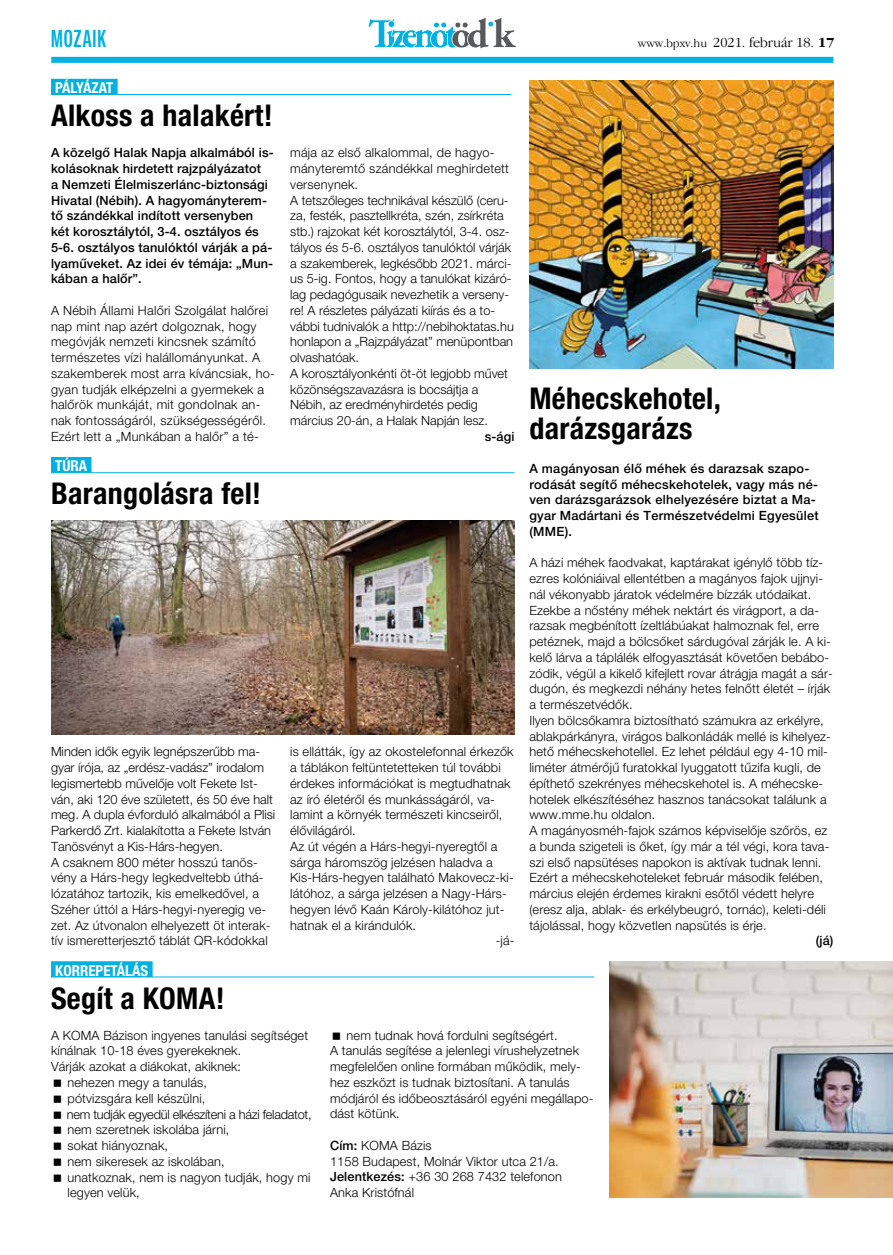
<style>
.page{position:relative;width:893px;height:1255px;background:#fff}
.page>*{position:absolute;margin:0;border:0;box-sizing:border-box;transform-origin:0 0}
.t1{font:30px/30px "Helvetica Neue LT 77 Bd Cn";letter-spacing:.01em;color:#000}
.t2{font:24px "Neue Helvetica 69 Cm Md";letter-spacing:.04em;color:#00b1e1}
.t3{font:700 condensed 15px "Helvetica Neue LT Pro";color:#fff}
.t4{font:700 condensed 15px "Helvetica Neue LT Pro";letter-spacing:-.055em;color:#fff}
.t5{font:300 14.25px "ITC Garamond";color:#000}
.t6{font:12.75px/15.8px "Helvetica Neue LT 45 Lt";letter-spacing:.01em;color:#000}
.t7{font:12.75px/15.8px "Helvetica Neue LT 65 Md";letter-spacing:.01em;color:#000}
.t8{font:12.75px "Helvetica Neue LT 45 Lt";letter-spacing:-.02em;color:#000}
.s1{font-size:12px}
.s2{font-weight:700}
.s3{font-family:"Helvetica Neue LT 65 Md"}
</style>
<div class="page">
<div style="left:51px;top:57px;width:782px;height:6px;background:#00b1e1"></div>
<svg style="left:368px;top:17px;width:149px;height:32px"></svg>
<div style="left:51px;top:79px;width:67px;height:15px;background:#00b1e1"></div>
<hr style="left:51px;top:94px;width:460px;height:1px;background:#00b1e1">
<div style="left:51px;top:457px;width:40px;height:15px;background:#00b1e1"></div>
<hr style="left:51px;top:472px;width:463px;height:1px;background:#00b1e1">
<div style="left:51px;top:961px;width:102px;height:15px;background:#00b1e1"></div>
<hr style="left:51px;top:976px;width:543px;height:1px;background:#00b1e1">
<img style="left:609px;top:961px;width:284px;height:236px">
<img style="left:529px;top:81px;width:304px;height:288px">
<img style="left:51px;top:520px;width:463px;height:214px">
<h2 class="t2" style="left:51px;top:25px;width:56px">MOZAIK</h2>
<p class="t4" style="left:55px;top:79px;width:60px">PÁLYÁZAT</p>
<h1 class="t1" style="left:51px;top:100px;width:223px">Alkoss a halakért!</h1>
<p class="t7" style="left:51px;top:145px;width:224px">A közelgő Halak Napja alkalmából is&shy;kolásoknak hirdetett rajzpályázatot<br>a Nemzeti Élelmiszerlánc-biztonsági Hivatal (Nébih). A hagyományterem&shy;tő szándékkal indított versenyben két korosztálytól, 3-4. osztályos és 5-6. osztályos tanulóktól várják a pá&shy;lyaműveket. Az idei év témája: „Mun&shy;kában a halőr”.</p>
<p class="t6" style="left:51px;top:302px;width:225px">A Nébih Állami Halőri Szolgálat halőrei nap mint nap azért dolgoznak, hogy megóvják nemzeti kincsnek számító természetes vízi halállományunkat. A szakemberek most arra kíváncsiak, ho&shy;gyan tudják elképzelni a gyermekek a halőrök munkáját, mit gondolnak an&shy;nak fontosságáról, szükségességéről.<br>Ezért lett a „Munkában a halőr” a té-</p>
<p class="t3" style="left:55px;top:457px;width:33px">TÚRA</p>
<h1 class="t1" style="left:51px;top:478px;width:212px">Barangolásra fel!</h1>
<p class="t6" style="left:290px;top:145px;width:225px">mája az első alkalommal, de hagyo&shy;mányteremtő szándékkal meghirdetett versenynek.<br>A tetszőleges technikával készülő (ceru&shy;za, festék, pasztellkréta, szén, zsírkréta stb.) rajzokat két korosztálytól, 3-4. osz&shy;tályos és 5-6. osztályos tanulóktól várják a szakemberek, legkésőbb 2021. márci&shy;us 5-ig. Fontos, hogy a tanulókat kizáró&shy;lag pedagógusaik nevezhetik a verseny&shy;re! A részletes pályázati kiírás és a to&shy;vábbi tudnivalók a http://nebihoktatas.hu honlapon a „Rajzpályázat” menüpontban olvashatóak.<br>A korosztályonkénti öt-öt legjobb művet közönségszavazásra is bocsájtja a Nébih, az eredményhirdetés pedig március 20-án, a Halak Napján lesz.</p>
<p class="t7" style="left:485px;top:428px;width:31px">s-ági</p>
<p class="t6" style="left:51px;top:743px;width:226px">Minden idők egyik legnépszerűbb ma&shy;gyar írója, az „erdész-vadász” irodalom legismertebb művelője volt Fekete Ist&shy;ván, aki 120 éve született, és 50 éve halt meg. A dupla évforduló alkalmából a Plisi Parkerdő Zrt. kialakította a Fekete István Tanösvényt a Kis-Hárs-hegyen.<br>A csaknem 800 méter hosszú tanös&shy;vény a Hárs-hegy legkedveltebb úthá&shy;lózatához tartozik, kis emelkedővel, a Széher úttól a Hárs-hegyi-nyeregig ve&shy;zet. Az útvonalon elhelyezett öt interak&shy;tív ismeretterjesztő táblát QR-kódokkal</p>
<p class="t6" style="left:290px;top:743px;width:225px">is ellátták, így az okostelefonnal érkezők</p>
<p class="t6" style="left:290px;top:759px;width:212px">a táblákon feltüntetetteken túl további</p>
<p class="t6" style="left:290px;top:775px;width:222px">érdekes információkat is megtudhatnak</p>
<p class="t6" style="left:290px;top:790px;width:206px">az író életéről és munkásságáról, va-</p>
<p class="t6" style="left:290px;top:806px;width:214px">lamint a környék természeti kincseiről,</p>
<p class="t6" style="left:290px;top:822px;width:67px">élővilágáról.</p>
<p class="t6" style="left:290px;top:838px;width:209px">Az út végén a Hárs-hegyi-nyeregtől a</p>
<p class="t6" style="left:290px;top:853px;width:204px">sárga háromszög jelzésen haladva a</p>
<p class="t6" style="left:290px;top:869px;width:224px">Kis-Hárs-hegyen található Makovecz-ki-</p>
<p class="t6" style="left:290px;top:885px;width:218px">látóhoz, a sárga jelzésen a Nagy-Hárs-</p>
<p class="t6" style="left:290px;top:901px;width:216px">hegyen lévő Kaán Károly-kilátóhoz jut-</p>
<p class="t6" style="left:290px;top:916px;width:127px">hatnak el a kirándulók.</p>
<p class="t6" style="left:496px;top:932px;width:20px">-já-</p>
<p class="t3" style="left:55px;top:961px;width:95px">KORREPETÁLÁS</p>
<h1 class="t1" style="left:51px;top:982px;width:175px">Segít a KOMA!</h1>
<p class="t5" style="left:638px;top:34px;width:198px"><span class="s1">www.bpxv.hu</span> 2021. február 18. <span class="s2">17</span></p>
<h1 class="t1" style="left:529px;top:383px;width:193px">Méhecskehotel, darázsgarázs</h1>
<p class="t7" style="left:529px;top:460px;width:291px">A magányosan élő méhek és darazsak szapo&shy;rodását segítő méhecskehotelek, vagy más né&shy;ven darázsgarázsok elhelyezésére biztat a Ma&shy;gyar Madártani és Természetvédelmi Egyesület (MME).</p>
<p class="t6" style="left:529px;top:554px;width:305px">A házi méhek faodvakat, kaptárakat igénylő több tíz&shy;ezres kolóniáival ellentétben a magányos fajok ujjnyi&shy;nál vékonyabb járatok védelmére bízzák utódaikat.<br>Ezekbe a nőstény méhek nektárt és virágport, a da&shy;razsak megbénított ízeltlábúakat halmoznak fel, erre petéznek, majd a bölcsőket sárdugóval zárják le. A ki&shy;kelő lárva a táplálék elfogyasztását követően bebábo&shy;zódik, végül a kikelő kifejlett rovar átrágja magát a sár&shy;dugón, és megkezdi néhány hetes felnőtt életét – írják a természetvédők.<br>Ilyen bölcsőkamra biztosítható számukra az erkélyre, ablakpárkányra, virágos balkonládák mellé is kihelyez&shy;hető méhecskehotellel. Ez lehet például egy 4-10 mil&shy;liméter átmérőjű furatokkal lyuggatott tűzifa kugli, de építhető szekrényes méhecskehotel is. A méhecske&shy;hotelek elkészítéséhez hasznos tanácsokat találunk a www.mme.hu oldalon.<br>A magányosméh-fajok számos képviselője szőrös, ez a bunda szigeteli is őket, így már a tél végi, kora tava&shy;szi első napsütéses napokon is aktívak tudnak lenni.<br>Ezért a méhecskehoteleket február második felében, március elején érdemes kirakni esőtől védett helyre (eresz alja, ablak- és erkélybeugró, tornác), keleti-déli tájolással, hogy közvetlen napsütés is érje.</p>
<p class="t7" style="left:816px;top:932px;width:19px">(já)</p>
<p class="t6" style="left:51px;top:1026px;width:259px">A KOMA Bázison ingyenes tanulási segítséget</p>
<p class="t6" style="left:51px;top:1042px;width:192px">kínálnak 10-18 éves gyerekeknek.</p>
<p class="t6" style="left:51px;top:1058px;width:192px">Várják azokat a diákokat, akiknek:</p>
<p class="t6" style="left:68px;top:1074px;width:141px">nehezen megy a tanulás,</p>
<p class="t6" style="left:68px;top:1089px;width:139px">pótvizsgára kell készülni,</p>
<p class="t8" style="left:67px;top:1106px;width:246px">nem tudják egyedül elkészíteni a házi feladatot,</p>
<p class="t6" style="left:68px;top:1121px;width:163px">nem szeretnek iskolába járni,</p>
<p class="t6" style="left:68px;top:1137px;width:102px">sokat hiányoznak,</p>
<p class="t6" style="left:68px;top:1152px;width:159px">nem sikeresek az iskolában,</p>
<p class="t6" style="left:68px;top:1168px;width:244px">unatkoznak, nem is nagyon tudják, hogy mi</p>
<p class="t6" style="left:68px;top:1184px;width:74px">legyen velük,</p>
<p class="t6" style="left:330px;top:1026px;width:265px;text-indent:17px">nem tudnak hová fordulni segítségért.<br>A tanulás segítése a jelenlegi vírushelyzetnek megfelelően online formában működik, mely&shy;hez eszközt is tudnak biztosítani. A tanulás módjáról és időbeosztásáról egyéni megállapo&shy;dást kötünk.</p>
<p class="t6" style="left:330px;top:1137px;width:233px"><span class="s3">Cím:</span> KOMA Bázis<br>1158 Budapest, Molnár Viktor utca 21/a.<br><span class="s3">Jelentkezés:</span> +36 30 268 7432 telefonon<br>Anka Kristófnál</p>
</div>
